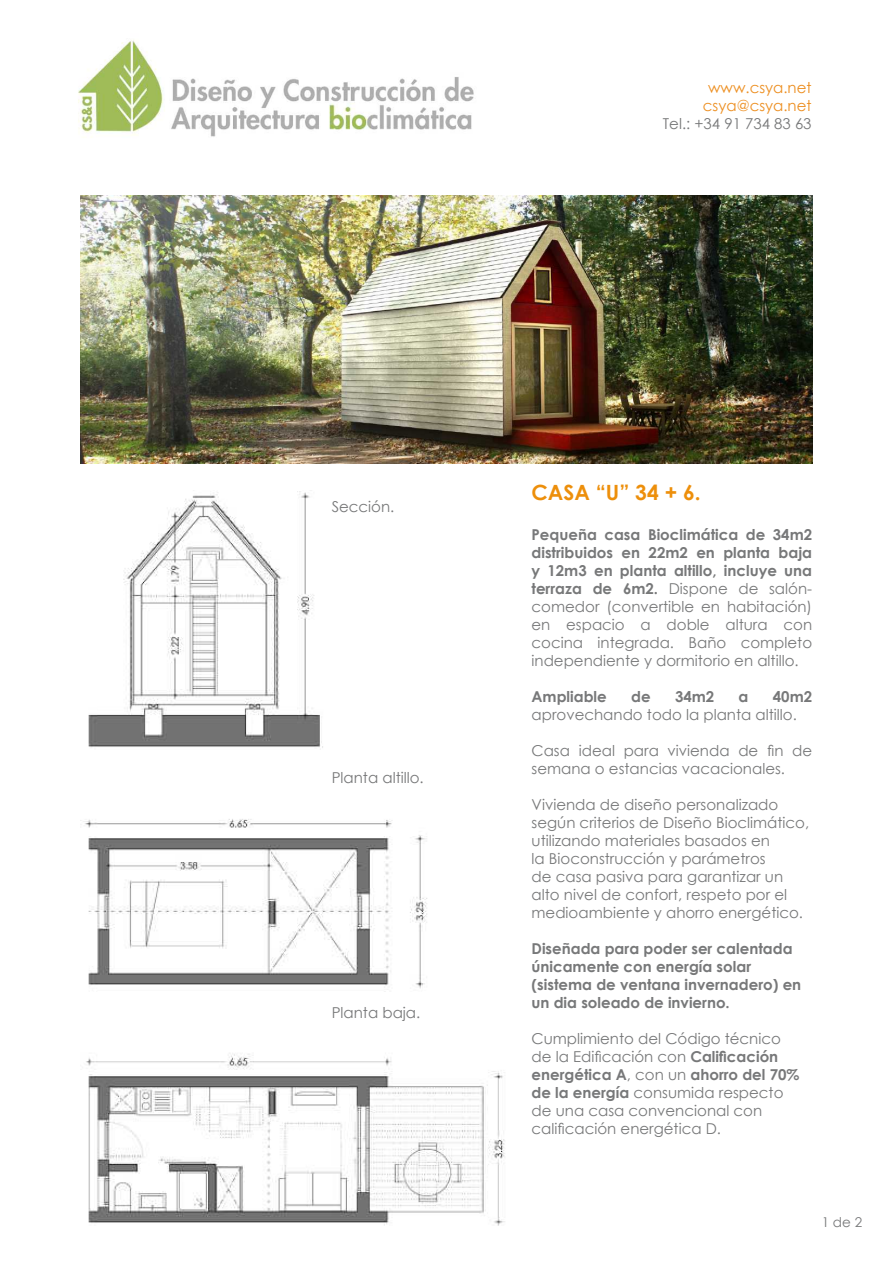
<style>
.page{position:relative;width:893px;height:1263px;background:#fff}
.page>*{position:absolute;margin:0;border:0;box-sizing:border-box;transform-origin:0 0}
.t1{font:700 21px "Century Gothic";color:#ed8f0b}
.t2{font:15px/18px "Century Gothic";color:#777879}
.t3{font:700 15px/18px "Century Gothic";color:#777879}
.t4{font:15px "Century Gothic";color:#ed8f21}
.t5{font:13.5px "Century Gothic";color:#777879}
.s1{font-weight:700}
</style>
<div class="page">
<img style="left:83px;top:491px;width:422px;height:735px">
<img style="left:78px;top:40px;width:396px;height:97px">
<img style="left:81px;top:196px;width:731px;height:267px">
<p class="t4" style="left:708px;top:77px;width:105px">www.csya.net</p>
<p class="t4" style="left:703px;top:95px;width:110px">csya@csya.net</p>
<p class="t2" style="left:663px;top:114px;width:150px">Tel.: +34 91 734 83 63</p>
<p class="t2" style="left:332px;top:497px;width:64px">Sección.</p>
<p class="t2" style="left:332px;top:768px;width:94px">Planta altillo.</p>
<p class="t2" style="left:332px;top:1003px;width:90px">Planta baja.</p>
<p class="t1" style="left:531px;top:477px;width:171px">CASA “U” 34 + 6.</p>
<p class="t2" style="left:531px;top:525px;width:282px;text-align:justify"><span class="s1">Pequeña casa Bioclimática de 34m2 distribuidos en 22m2 en planta baja y 12m3 en planta altillo, incluye una terraza de 6m2.</span> Dispone de salón&shy;comedor (convertible en habitación) en espacio a doble altura con cocina integrada. Baño completo independiente y dormitorio en altillo.</p>
<p class="t3" style="left:531px;top:687px;width:77px">Ampliable</p>
<p class="t3" style="left:631px;top:687px;width:21px">de</p>
<p class="t3" style="left:675px;top:687px;width:41px">34m2</p>
<p class="t3" style="left:739px;top:687px;width:11px">a</p>
<p class="t2" style="left:531px;top:687px;width:282px;text-indent:241px"><span class="s1">40m2 </span>aprovechando todo la planta altillo.</p>
<p class="t2" style="left:531px;top:741px;width:282px">Casa ideal para vivienda de fin de semana o estancias vacacionales.</p>
<p class="t2" style="left:531px;top:795px;width:279px">Vivienda de diseño personalizado según criterios de Diseño Bioclimático, utilizando materiales basados en<br>la Bioconstrucción y parámetros<br>de casa pasiva para garantizar un alto nivel de confort, respeto por el medioambiente y ahorro energético.</p>
<p class="t3" style="left:531px;top:939px;width:271px">Diseñada para poder ser calentada únicamente con energía solar (sistema de ventana invernadero) en un dia soleado de invierno.</p>
<p class="t2" style="left:531px;top:1029px;width:269px">Cumplimiento del Código técnico de la Edificación con <span class="s1">Calificación energética A</span>, con un <span class="s1">ahorro del 70% de la energía</span> consumida respecto de una casa convencional con calificación energética D.</p>
<p class="t5" style="left:822px;top:1212px;width:42px">1 de 2</p>
</div>
